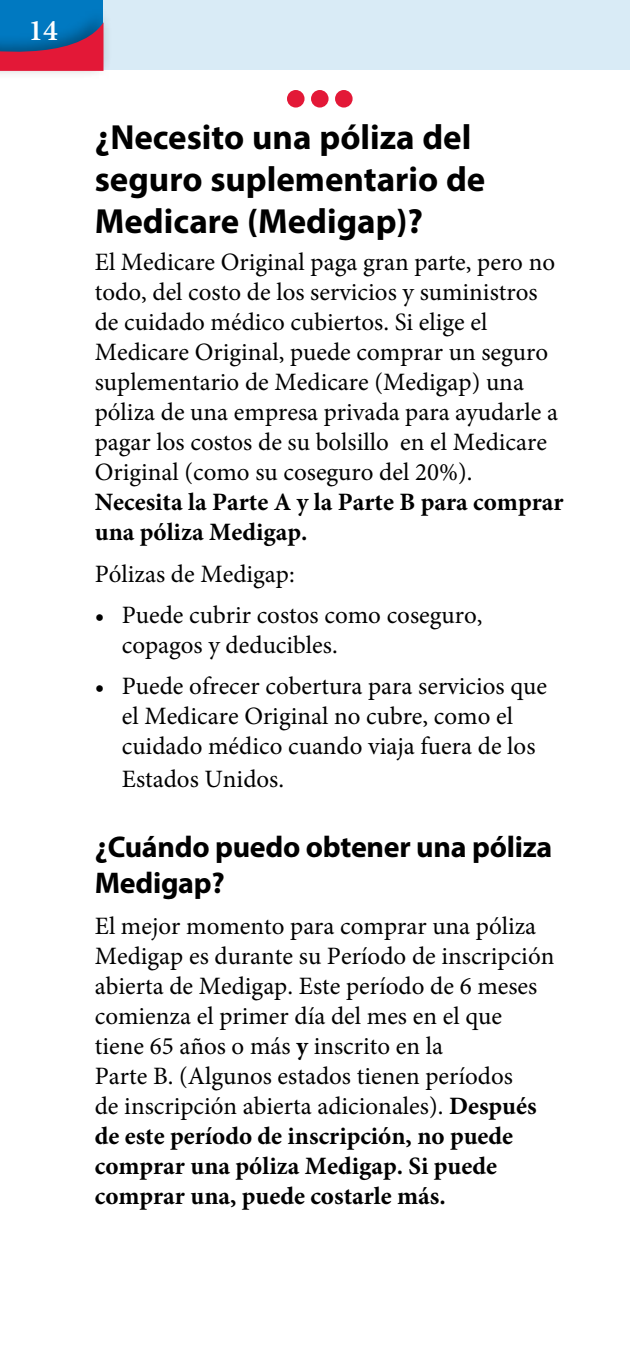
<style>
.page{position:relative;width:630px;height:1350px;background:#fff}
.page>*{position:absolute;margin:0;border:0;box-sizing:border-box;transform-origin:0 0}
.ACCR__Header_2{font:700 35px/42px "Myriad Pro";color:#000}
.ACCR__Header_3{font:700 30px/36px "Myriad Pro";letter-spacing:-.01em;color:#000}
.t1{font:600 30px "Minion Pro";color:#fff}
.ACCR__body_text{font:25px/30px "Minion Pro";color:#000}
.copy-n{font:25px/30px "Minion Pro";color:#000}
.s1{font-weight:700}
</style>
<div class="page">
<div style="left:0;top:0;width:630px;height:70px;background:#d9ebf6"></div>
<div style="left:0;top:0;width:104px;height:69px;background:#0079c1"></div>
<div style="left:0;top:6px;width:113px;height:74px;background:#000;opacity:.35"></div>
<svg style="left:0;top:22px;width:104px;height:49px"></svg>
<div style="left:287px;top:90px;width:18px;height:18px;background:#e31837;border-radius:50%"></div>
<div style="left:311px;top:90px;width:18px;height:18px;background:#e31837;border-radius:50%"></div>
<div style="left:335px;top:90px;width:18px;height:18px;background:#e31837;border-radius:50%"></div>
<p class="t1" style="left:28px;top:10px;width:31px">14</p>
<p class="ACCR__Header_2" style="left:95px;top:115px;width:392px">¿Necesito una póliza del seguro suplementario de<br>Medicare (Medigap)?</p>
<p class="ACCR__body_text" style="left:95px;top:248px;width:470px">El Medicare Original paga gran parte, pero no todo, del costo de los servicios y suministros de cuidado médico cubiertos. Si elige el Medicare Original, puede comprar un seguro suplementario de Medicare (Medigap) una póliza de una empresa privada para ayudarle a pagar los costos de su bolsillo en el Medicare Original (como su coseguro del 20%).<br><span class="s1">Necesita la Parte A y la Parte B para comprar una póliza Medigap.</span></p>
<p class="ACCR__body_text" style="left:95px;top:559px;width:201px">Pólizas de Medigap:</p>
<p class="ACCR__body_text" style="left:122px;top:600px;width:362px;text-indent:-27px">• Puede cubrir costos como coseguro, copagos y deducibles.</p>
<p class="ACCR__body_text" style="left:122px;top:671px;width:427px;text-indent:-27px">• Puede ofrecer cobertura para servicios que el Medicare Original no cubre, como el cuidado médico cuando viaja fuera de los</p>
<p class="ACCR__body_text" style="left:122px;top:764px;width:164px">Estados Unidos.</p>
<p class="ACCR__Header_3" style="left:95px;top:828px;width:459px">¿Cuándo puedo obtener una póliza<br>Medigap?</p>
<p class="copy-n" style="left:95px;top:911px;width:461px">El mejor momento para comprar una póliza Medigap es durante su Período de inscripción abierta de Medigap. Este período de 6 meses comienza el primer día del mes en el que tiene 65 años o más <span class="s1">y</span> inscrito en la<br>Parte B. (Algunos estados tienen períodos<br>de inscripción abierta adicionales). <span class="s1">Después de este período de inscripción, no puede comprar una póliza Medigap. Si puede comprar una, puede costarle más.</span></p>
</div>
